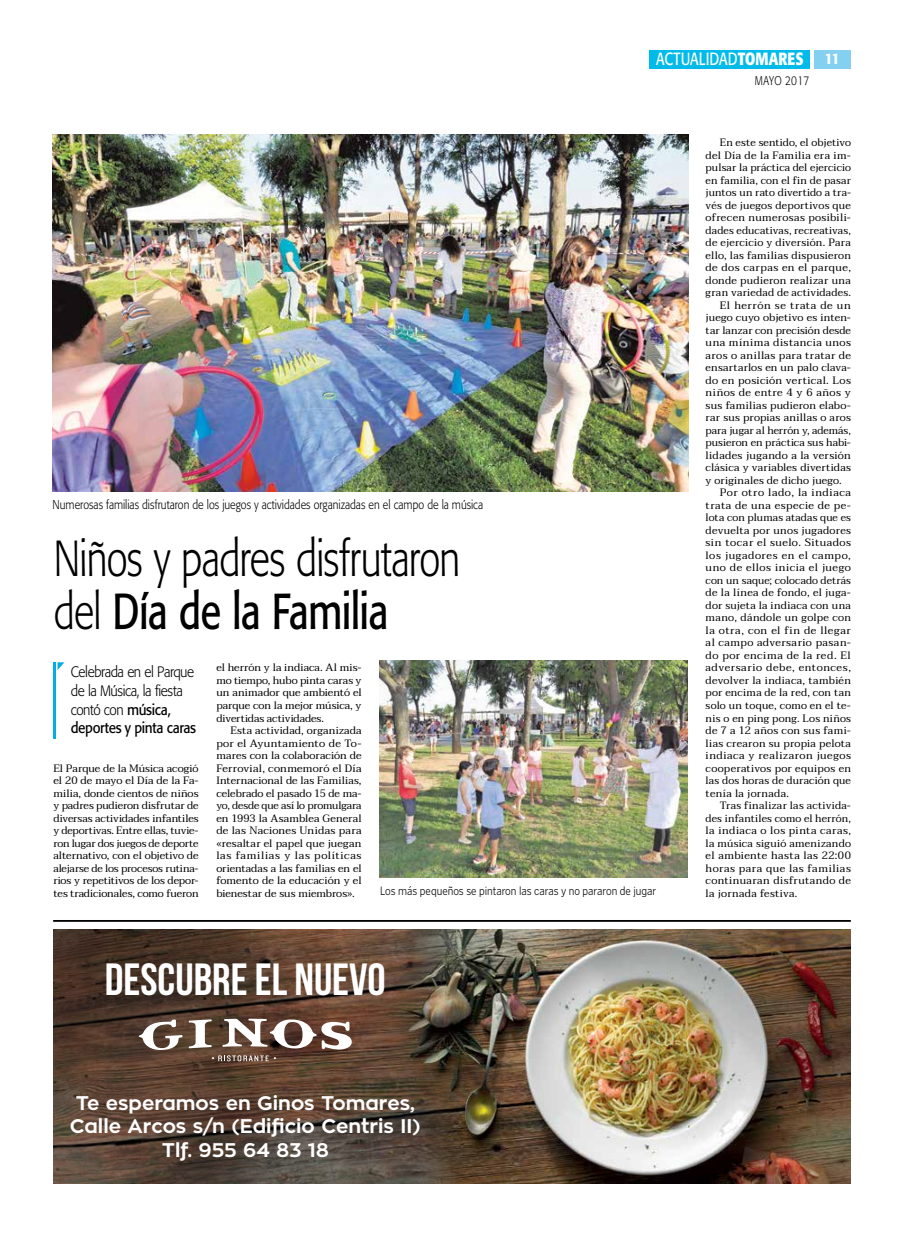
<style>
.page{position:relative;width:904px;height:1234px;background:#fff}
.page>*{position:absolute;margin:0;border:0;box-sizing:border-box;transform-origin:0 0}
.t1{font:300 50px/52.5px "Formata";letter-spacing:-.02em;color:#000;scale:.77 1}
.t2{font:45px "Bebas Neue";color:#fff}
.t3{font:700 19.62px/23.6px "Zona Pro";color:#fff;text-align:center}
.t4{font:17.5px "Formata";letter-spacing:.005em;color:#fff;scale:.8 1}
.t5{font:300 15px/18.8px "Formata";letter-spacing:-.03em;color:#000;scale:.9 1}
.t6{font:300 12.5px "Formata";color:#000;scale:.85 1}
.t7{font:300 12.5px "Poynter Gothic Text";color:#000;scale:.85 1}
.t8{font:300 12.5px "Formata";letter-spacing:.025em;color:#000;scale:.8 1}
.t9{font:10.62px/12.5px "Taviraj";letter-spacing:.025em;color:#000;text-align:justify}
.t10{font:10.62px "Taviraj";letter-spacing:.045em;color:#000}
.t11{font:10.62px "Taviraj";letter-spacing:.005em;color:#000}
.t12{font:10.62px "Taviraj";letter-spacing:.05em;color:#000}
.t13{font:10.62px "Taviraj";letter-spacing:.055em;color:#000}
.t14{font:10.62px "Taviraj";color:#000}
.s1{font-weight:700}
.s2{font-weight:500;font-size:15px}
.s3{font-weight:400}
</style>
<div class="page">
<div style="left:649px;top:50px;width:160px;height:19px;background:#00bae9"></div>
<div style="left:814px;top:50px;width:36px;height:19px;background:#84d0f0"></div>
<img style="left:53px;top:135px;width:636px;height:356px">
<hr style="left:53px;top:662px;width:3px;height:76px;background:#00aee5">
<svg style="left:58px;top:662px;width:6px;height:8px"></svg>
<img style="left:379px;top:660px;width:308px;height:217px">
<hr style="left:53px;top:919px;width:797px;height:1px;background:#000">
<hr style="left:53px;top:920px;width:797px;height:1px;background:#000">
<img style="left:477px;top:929px;width:373px;height:254px">
<img style="left:369px;top:929px;width:108px;height:254px">
<svg style="left:53px;top:929px;width:316px;height:254px;background:#543e31"></svg>
<svg style="left:222px;top:1018px;width:130px;height:31px"></svg>
<svg style="left:139px;top:1019px;width:44px;height:30px"></svg>
<svg style="left:189px;top:1019px;width:23px;height:29px"></svg>
<svg style="left:212px;top:1055px;width:64px;height:6px"></svg>
<h3 class="t4" style="left:656px;top:48px;width:232px">actualidad<span class="s1">TOMARES</span> <span class="s2">11</span></h3>
<p class="t8" style="left:755px;top:73px;width:69px">mayo 2017</p>
<p class="t11" style="left:719px;top:134px;width:133px">En este sentido, el objetivo</p>
<p class="t9" style="left:705px;top:149px;width:147px">del Día de la Familia era im-</p>
<p class="t9" style="left:705px;top:161px;width:147px">pulsar la práctica del ejercicio</p>
<p class="t9" style="left:705px;top:174px;width:147px">en familia, con el fin de pasar</p>
<p class="t9" style="left:705px;top:186px;width:147px">juntos un rato divertido a tra-</p>
<p class="t9" style="left:705px;top:199px;width:147px">vés de juegos deportivos que</p>
<p class="t9" style="left:705px;top:211px;width:147px">ofrecen numerosas posibili-</p>
<p class="t9" style="left:705px;top:224px;width:147px">dades educativas, recreativas,</p>
<p class="t9" style="left:705px;top:236px;width:147px">de ejercicio y diversión. Para</p>
<p class="t9" style="left:705px;top:249px;width:147px">ello, las familias dispusieron</p>
<p class="t10" style="left:705px;top:259px;width:147px">de dos carpas en el parque,</p>
<p class="t9" style="left:705px;top:274px;width:147px">donde pudieron realizar una</p>
<p class="t9" style="left:705px;top:286px;width:147px">gran variedad de actividades.</p>
<p class="t13" style="left:719px;top:296px;width:133px">El herrón se trata de un</p>
<p class="t9" style="left:705px;top:311px;width:147px">juego cuyo objetivo es inten-</p>
<p class="t9" style="left:705px;top:324px;width:147px">tar lanzar con precisión desde</p>
<p class="t9" style="left:705px;top:336px;width:147px">una mínima distancia unos</p>
<p class="t9" style="left:705px;top:349px;width:147px">aros o anillas para tratar de</p>
<p class="t9" style="left:705px;top:361px;width:147px">ensartarlos en un palo clava-</p>
<p class="t9" style="left:705px;top:374px;width:147px">do en posición vertical. Los</p>
<p class="t9" style="left:705px;top:386px;width:147px">niños de entre 4 y 6 años y</p>
<p class="t9" style="left:705px;top:399px;width:147px">sus familias pudieron elabo-</p>
<p class="t9" style="left:705px;top:411px;width:147px">rar sus propias anillas o aros</p>
<p class="t11" style="left:705px;top:421px;width:147px">para jugar al herrón y, además,</p>
<p class="t14" style="left:705px;top:434px;width:147px">pusieron en práctica sus habi-</p>
<p class="t9" style="left:705px;top:449px;width:147px">lidades jugando a la versión</p>
<p class="t9" style="left:705px;top:461px;width:147px">clásica y variables divertidas</p>
<p class="t9" style="left:705px;top:474px;width:137px">y originales de dicho juego.</p>
<p class="t12" style="left:719px;top:484px;width:133px">Por otro lado, la indiaca</p>
<p class="t10" style="left:705px;top:496px;width:147px">trata de una especie de pe-</p>
<p class="t9" style="left:705px;top:511px;width:147px">lota con plumas atadas que es</p>
<p class="t9" style="left:705px;top:524px;width:147px">devuelta por unos jugadores</p>
<p class="t9" style="left:705px;top:536px;width:147px">sin tocar el suelo. Situados</p>
<p class="t12" style="left:705px;top:546px;width:147px">los jugadores en el campo,</p>
<p class="t10" style="left:705px;top:559px;width:147px">uno de ellos inicia el juego</p>
<p class="t11" style="left:705px;top:571px;width:147px">con un saque; colocado detrás</p>
<p class="t9" style="left:705px;top:586px;width:147px">de la línea de fondo, el juga-</p>
<p class="t9" style="left:705px;top:599px;width:147px">dor sujeta la indiaca con una</p>
<p class="t9" style="left:705px;top:611px;width:147px">mano, dándole un golpe con</p>
<p class="t13" style="left:705px;top:621px;width:147px">la otra, con el fin de llegar</p>
<p class="t10" style="left:705px;top:634px;width:147px">al campo adversario pasan-</p>
<p class="t10" style="left:705px;top:646px;width:147px">do por encima de la red. El</p>
<p class="t10" style="left:705px;top:659px;width:147px">adversario debe, entonces,</p>
<p class="t9" style="left:705px;top:674px;width:147px">devolver la indiaca, también</p>
<p class="t9" style="left:705px;top:686px;width:147px">por encima de la red, con tan</p>
<p class="t9" style="left:705px;top:699px;width:147px">solo un toque, como en el te-</p>
<p class="t9" style="left:705px;top:711px;width:147px">nis o en ping pong. Los niños</p>
<p class="t9" style="left:705px;top:724px;width:147px">de 7 a 12 años con sus fami-</p>
<p class="t9" style="left:705px;top:736px;width:147px">lias crearon su propia pelota</p>
<p class="t12" style="left:705px;top:746px;width:147px">indiaca y realizaron juegos</p>
<p class="t9" style="left:705px;top:761px;width:147px">cooperativos por equipos en</p>
<p class="t9" style="left:705px;top:774px;width:147px">las dos horas de duración que</p>
<p class="t9" style="left:705px;top:786px;width:85px">tenía la jornada.</p>
<p class="t9" style="left:719px;top:799px;width:133px">Tras finalizar las activida-</p>
<p class="t11" style="left:705px;top:809px;width:147px">des infantiles como el herrón,</p>
<p class="t10" style="left:705px;top:821px;width:147px">la indiaca o los pinta caras,</p>
<p class="t9" style="left:705px;top:836px;width:147px">la música siguió amenizando</p>
<p class="t9" style="left:705px;top:849px;width:147px">el ambiente hasta las 22:00</p>
<p class="t12" style="left:705px;top:859px;width:147px">horas para que las familias</p>
<p class="t9" style="left:705px;top:874px;width:147px">continuaran disfrutando de</p>
<p class="t6" style="left:53px;top:497px;width:508px">Numerosas familias disfrutaron de los juegos y actividades organizadas en el campo de la música</p>
<h1 class="t1" style="left:54px;top:533px;width:529px">Niños y padres disfrutaron del <span class="s3">Día de la Familia</span></h1>
<p class="t9" style="left:216px;top:661px;width:147px">el herrón y la indiaca. Al mis&shy;mo tiempo, hubo pinta caras y un animador que ambientó el parque con la mejor música, y divertidas actividades.</p>
<p class="t9" style="left:216px;top:724px;width:147px;text-indent:14px">Esta actividad, organizada por el Ayuntamiento de To&shy;mares con la colaboración de Ferrovial, conmemoró el Día Internacional de las Familias, celebrado el pasado 15 de ma&shy;yo, desde que así lo promulgara en 1993 la Asamblea General de las Naciones Unidas para «resaltar el papel que juegan las familias y las políticas orientadas a las familias en el fomento de la educación y el bienestar de sus miembros».</p>
<h3 class="t5" style="left:71px;top:662px;width:141px">Celebrada en el Parque de la Música, la fiesta contó con <span class="s3">música, deportes y pinta caras</span></h3>
<p class="t9" style="left:53px;top:761px;width:147px">El Parque de la Música acogió el 20 de mayo el Día de la Fa&shy;milia, donde cientos de niños y padres pudieron disfrutar de diversas actividades infantiles y deportivas. Entre ellas, tuvie&shy;ron lugar dos juegos de deporte alternativo, con el objetivo de alejarse de los procesos rutina&shy;rios y repetitivos de los depor&shy;tes tradicionales, como fueron</p>
<p class="t7" style="left:380px;top:883px;width:326px">Los más pequeños se pintaron las caras y no pararon de jugar</p>
<p class="t9" style="left:705px;top:886px;width:93px">la jornada festiva.</p>
<h2 class="t2" style="left:105px;top:954px;width:282px">DESCUBRE EL NUEVO</h2>
<h3 class="t3" style="left:70px;top:1090px;width:352px">Te esperamos en Ginos Tomares,<br>Calle Arcos s/n (Edificio Centris II)<br>Tlf. 955 64 83 18</h3>
</div>
